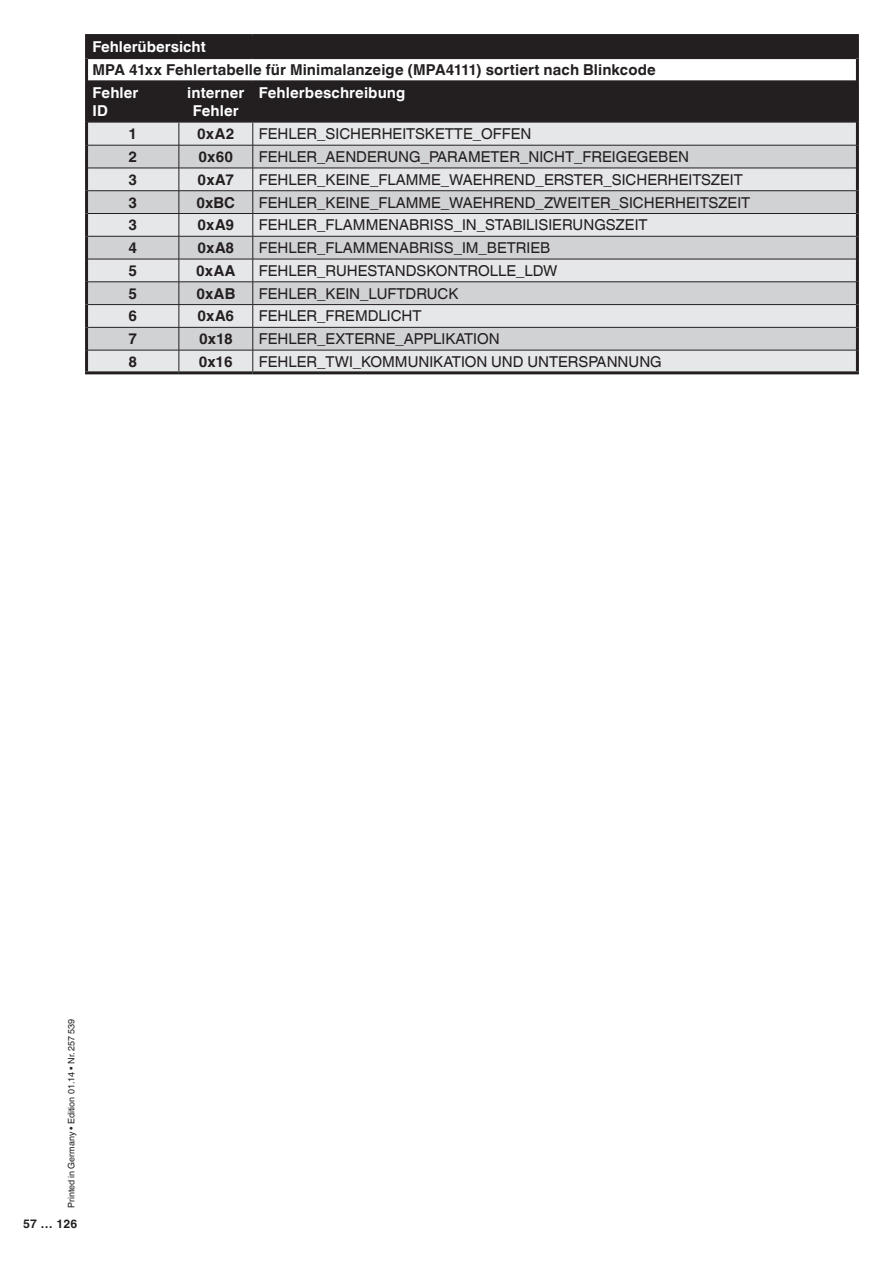
<style>
.page{position:relative;width:893px;height:1263px;background:#fff}
.page>*{position:absolute;margin:0;border:0;box-sizing:border-box;transform-origin:0 0}
.t1{font:15px "Helvetica World";color:#231f20}
.t2{font:700 15px "Helvetica World";letter-spacing:.01em;color:#231f20}
._1-Ebene-Überschrift{font:700 15px "Helvetica World";letter-spacing:.005em;color:#fff}
.t3{font:700 12px "Helvetica World";color:#231f20}
.t4{font:9px "Helvetica World";color:#231f20}
</style>
<div class="page">
<div style="left:88px;top:37px;width:768px;height:84px;background:#231f20"></div>
<div style="left:87px;top:58px;width:770px;height:23px;background:#fff"></div>
<div style="left:88px;top:123px;width:768px;height:248px;background:#e6e7e9"></div>
<svg style="left:88px;top:146px;width:768px;height:204px;background:#d7d8da"></svg>
<hr style="left:88px;top:145px;width:91px;height:1px;background:#231f20">
<hr style="left:179px;top:145px;width:74px;height:1px;background:#231f20">
<hr style="left:253px;top:145px;width:603px;height:1px;background:#231f20">
<hr style="left:88px;top:168px;width:91px;height:1px;background:#231f20">
<hr style="left:179px;top:168px;width:74px;height:1px;background:#231f20">
<hr style="left:253px;top:168px;width:603px;height:1px;background:#231f20">
<hr style="left:88px;top:190px;width:91px;height:1px;background:#231f20">
<hr style="left:179px;top:190px;width:74px;height:1px;background:#231f20">
<hr style="left:253px;top:190px;width:603px;height:1px;background:#231f20">
<hr style="left:88px;top:213px;width:91px;height:1px;background:#231f20">
<hr style="left:179px;top:213px;width:74px;height:1px;background:#231f20">
<hr style="left:253px;top:213px;width:603px;height:1px;background:#231f20">
<hr style="left:88px;top:236px;width:91px;height:1px;background:#231f20">
<hr style="left:179px;top:236px;width:74px;height:1px;background:#231f20">
<hr style="left:253px;top:236px;width:603px;height:1px;background:#231f20">
<hr style="left:88px;top:259px;width:91px;height:1px;background:#231f20">
<hr style="left:179px;top:259px;width:74px;height:1px;background:#231f20">
<hr style="left:253px;top:259px;width:603px;height:1px;background:#231f20">
<hr style="left:88px;top:282px;width:91px;height:1px;background:#231f20">
<hr style="left:179px;top:282px;width:74px;height:1px;background:#231f20">
<hr style="left:253px;top:282px;width:603px;height:1px;background:#231f20">
<hr style="left:88px;top:304px;width:91px;height:1px;background:#231f20">
<hr style="left:179px;top:304px;width:74px;height:1px;background:#231f20">
<hr style="left:253px;top:304px;width:603px;height:1px;background:#231f20">
<hr style="left:88px;top:327px;width:91px;height:1px;background:#231f20">
<hr style="left:179px;top:327px;width:74px;height:1px;background:#231f20">
<hr style="left:253px;top:327px;width:603px;height:1px;background:#231f20">
<hr style="left:88px;top:350px;width:91px;height:1px;background:#231f20">
<hr style="left:179px;top:350px;width:74px;height:1px;background:#231f20">
<hr style="left:253px;top:350px;width:603px;height:1px;background:#231f20">
<hr style="left:85px;top:34px;width:94px;height:3px;background:#231f20">
<hr style="left:85px;top:37px;width:3px;height:21px;background:#231f20">
<hr style="left:179px;top:34px;width:74px;height:3px;background:#231f20">
<hr style="left:253px;top:34px;width:606px;height:3px;background:#231f20">
<hr style="left:856px;top:37px;width:3px;height:21px;background:#231f20">
<hr style="left:85px;top:58px;width:3px;height:23px;background:#231f20">
<hr style="left:856px;top:58px;width:3px;height:23px;background:#231f20">
<hr style="left:85px;top:81px;width:3px;height:41px;background:#231f20">
<hr style="left:856px;top:81px;width:3px;height:41px;background:#231f20">
<hr style="left:85px;top:122px;width:3px;height:23px;background:#231f20">
<hr style="left:856px;top:122px;width:3px;height:23px;background:#231f20">
<hr style="left:85px;top:145px;width:3px;height:23px;background:#231f20">
<hr style="left:856px;top:145px;width:3px;height:23px;background:#231f20">
<hr style="left:85px;top:168px;width:3px;height:23px;background:#231f20">
<hr style="left:856px;top:168px;width:3px;height:23px;background:#231f20">
<hr style="left:85px;top:191px;width:3px;height:22px;background:#231f20">
<hr style="left:856px;top:191px;width:3px;height:22px;background:#231f20">
<hr style="left:85px;top:213px;width:3px;height:23px;background:#231f20">
<hr style="left:856px;top:213px;width:3px;height:23px;background:#231f20">
<hr style="left:85px;top:236px;width:3px;height:23px;background:#231f20">
<hr style="left:856px;top:236px;width:3px;height:23px;background:#231f20">
<hr style="left:85px;top:259px;width:3px;height:23px;background:#231f20">
<hr style="left:856px;top:259px;width:3px;height:23px;background:#231f20">
<hr style="left:85px;top:282px;width:3px;height:23px;background:#231f20">
<hr style="left:856px;top:282px;width:3px;height:23px;background:#231f20">
<hr style="left:85px;top:305px;width:3px;height:22px;background:#231f20">
<hr style="left:856px;top:305px;width:3px;height:22px;background:#231f20">
<hr style="left:85px;top:327px;width:3px;height:23px;background:#231f20">
<hr style="left:856px;top:327px;width:3px;height:23px;background:#231f20">
<hr style="left:85px;top:350px;width:3px;height:21px;background:#231f20">
<hr style="left:856px;top:350px;width:3px;height:21px;background:#231f20">
<hr style="left:85px;top:371px;width:94px;height:3px;background:#231f20">
<hr style="left:179px;top:371px;width:74px;height:3px;background:#231f20">
<hr style="left:253px;top:371px;width:606px;height:3px;background:#231f20">
<hr style="left:88px;top:58px;width:91px;height:1px;background:#231f20">
<hr style="left:179px;top:58px;width:74px;height:1px;background:#231f20">
<hr style="left:253px;top:58px;width:603px;height:1px;background:#231f20">
<hr style="left:88px;top:80px;width:91px;height:2px;background:#231f20">
<hr style="left:179px;top:80px;width:74px;height:2px;background:#231f20">
<hr style="left:253px;top:80px;width:603px;height:2px;background:#231f20">
<hr style="left:88px;top:121px;width:91px;height:2px;background:#231f20">
<hr style="left:179px;top:121px;width:74px;height:2px;background:#231f20">
<hr style="left:253px;top:121px;width:603px;height:2px;background:#231f20">
<hr style="left:179px;top:82px;width:1px;height:39px;background:#231f20">
<hr style="left:253px;top:82px;width:1px;height:39px;background:#231f20">
<svg style="left:179px;top:123px;width:1px;height:248px"></svg>
<svg style="left:253px;top:123px;width:1px;height:248px"></svg>
<p class="_1-Ebene-Überschrift" style="left:93px;top:38px;width:115px">Fehlerübersicht</p>
<p class="t2" style="left:93px;top:61px;width:565px">MPA 41xx Fehlertabelle für Minimalanzeige (MPA4111) sortiert nach Blinkcode</p>
<p class="_1-Ebene-Überschrift" style="left:93px;top:84px;width:48px">Fehler</p>
<p class="_1-Ebene-Überschrift" style="left:93px;top:102px;width:17px">ID</p>
<p class="_1-Ebene-Überschrift" style="left:187px;top:84px;width:59px">interner</p>
<p class="_1-Ebene-Überschrift" style="left:193px;top:102px;width:48px">Fehler</p>
<p class="_1-Ebene-Überschrift" style="left:259px;top:84px;width:148px">Fehlerbeschreibung</p>
<p class="t2" style="left:128px;top:125px;width:10px">1</p>
<p class="t2" style="left:197px;top:125px;width:39px">0xA2</p>
<p class="t1" style="left:259px;top:125px;width:274px">FEHLER_SICHERHEITSKETTE_OFFEN</p>
<p class="t2" style="left:128px;top:148px;width:10px">2</p>
<p class="t2" style="left:199px;top:148px;width:36px">0x60</p>
<p class="t1" style="left:259px;top:148px;width:432px">FEHLER_AENDERUNG_PARAMETER_NICHT_FREIGEGEBEN</p>
<p class="t2" style="left:128px;top:171px;width:10px">3</p>
<p class="t2" style="left:198px;top:171px;width:38px">0xA7</p>
<p class="t1" style="left:259px;top:171px;width:486px">FEHLER_KEINE_FLAMME_WAEHREND_ERSTER_SICHERHEITSZEIT</p>
<p class="t2" style="left:128px;top:194px;width:10px">3</p>
<p class="t2" style="left:197px;top:194px;width:40px">0xBC</p>
<p class="t1" style="left:259px;top:194px;width:493px">FEHLER_KEINE_FLAMME_WAEHREND_ZWEITER_SICHERHEITSZEIT</p>
<p class="t2" style="left:128px;top:216px;width:10px">3</p>
<p class="t2" style="left:197px;top:216px;width:38px">0xA9</p>
<p class="t1" style="left:259px;top:216px;width:390px">FEHLER_FLAMMENABRISS_IN_STABILISIERUNGSZEIT</p>
<p class="t2" style="left:128px;top:239px;width:10px">4</p>
<p class="t2" style="left:197px;top:239px;width:38px">0xA8</p>
<p class="t1" style="left:259px;top:239px;width:293px">FEHLER_FLAMMENABRISS_IM_BETRIEB</p>
<p class="t2" style="left:128px;top:262px;width:10px">5</p>
<p class="t2" style="left:196px;top:262px;width:41px">0xAA</p>
<p class="t1" style="left:259px;top:262px;width:300px">FEHLER_RUHESTANDSKONTROLLE_LDW</p>
<p class="t2" style="left:128px;top:285px;width:10px">5</p>
<p class="t2" style="left:196px;top:285px;width:40px">0xAB</p>
<p class="t1" style="left:259px;top:285px;width:201px">FEHLER_KEIN_LUFTDRUCK</p>
<p class="t2" style="left:128px;top:307px;width:10px">6</p>
<p class="t2" style="left:197px;top:307px;width:38px">0xA6</p>
<p class="t1" style="left:259px;top:307px;width:164px">FEHLER_FREMDLICHT</p>
<p class="t2" style="left:128px;top:330px;width:10px">7</p>
<p class="t2" style="left:199px;top:330px;width:35px">0x18</p>
<p class="t1" style="left:259px;top:330px;width:242px">FEHLER_EXTERNE_APPLIKATION</p>
<p class="t2" style="left:128px;top:353px;width:10px">8</p>
<p class="t2" style="left:199px;top:353px;width:36px">0x16</p>
<p class="t1" style="left:259px;top:353px;width:405px">FEHLER_TWI_KOMMUNIKATION UND UNTERSPANNUNG</p>
<p class="t4" style="left:66px;top:1208px;width:191px;rotate:-90deg">Printed in Germany • Edition 01.14 • Nr. 257 539</p>
<p class="t3" style="left:23px;top:1217px;width:56px">57 … 126</p>
</div>
